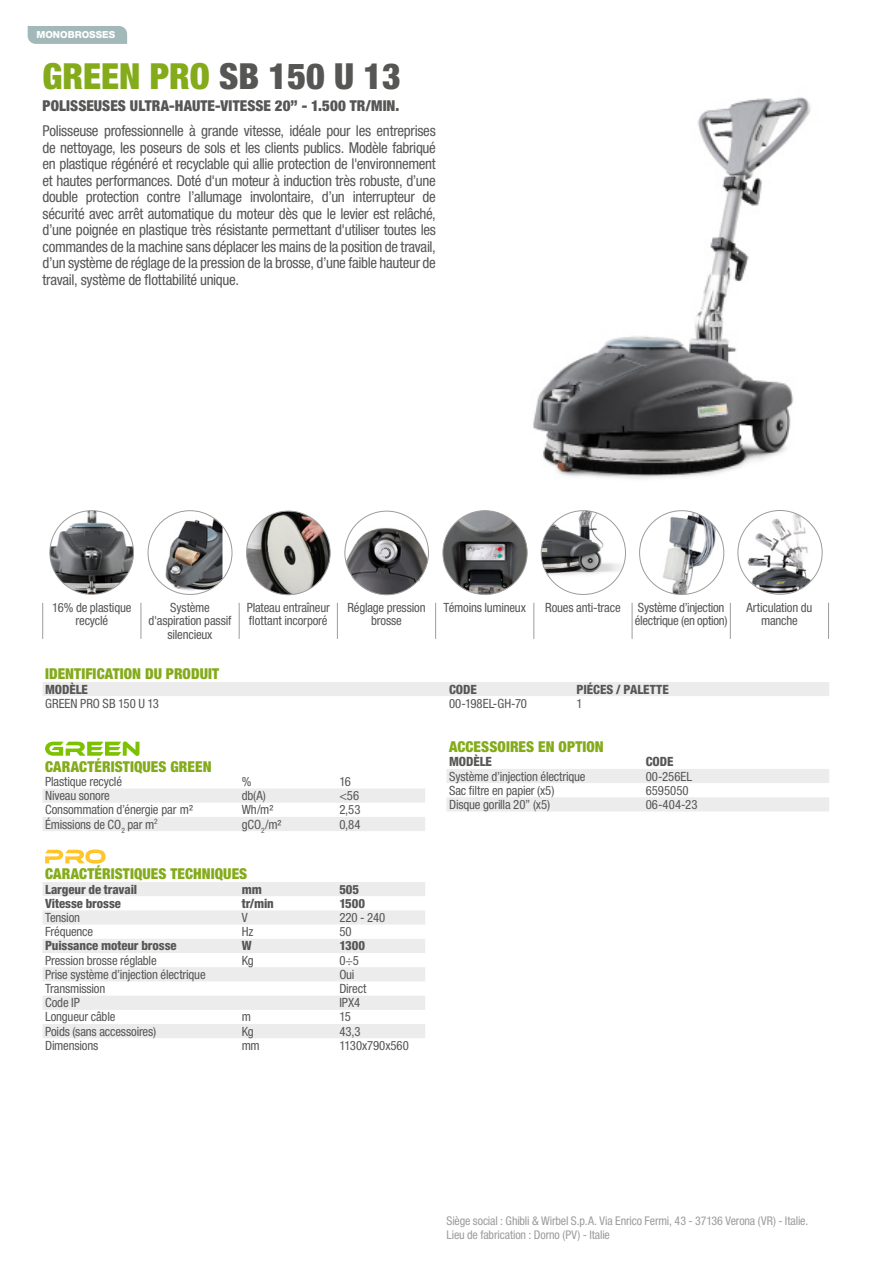
<style>
.page{position:relative;width:893px;height:1263px;background:#fff}
.page>*{position:absolute;margin:0;border:0;box-sizing:border-box;transform-origin:0 0}
._1-TitoloMacchina{font:900 condensed 36px "Helvetica Neue LT Std";color:#84ab1a}
._4-Testo_descrizione{font:condensed 15px/16.5px "Helvetica Neue LT Std";letter-spacing:-.02em;color:#565655;text-align:justify}
._3-titoloTabella{font:900 condensed 15px "Helvetica Neue LT Std";letter-spacing:.005em;color:#84ab1a}
._2-sottotitolo{font:900 condensed 15px "Helvetica Neue LT Std";letter-spacing:.01em;color:#565655}
._5-Testo_tabella_a_s{font:condensed 12.75px "Helvetica Neue LT Std";letter-spacing:-.01em;color:#565655}
._5-Testo_tabella-al{font:condensed 12.75px/13.5px "Helvetica Neue LT Std";letter-spacing:-.015em;color:#565655;text-align:center}
._6-Testo_tabella_s_x{font:800 condensed 12.75px "Helvetica Neue LT Std";letter-spacing:-.005em;color:#565655}
._3b-SottotitoloTabel{font:800 condensed 12.75px "Helvetica Neue LT Std";letter-spacing:-.005em;color:#565655}
.t1{font:condensed 12px/13.5px "Helvetica Neue LT Std";letter-spacing:-.01em;color:#9c9c9c}
.t2{font:800 9.75px "Helvetica Neue LT Std";color:#fff}
.s1{color:#565655}
</style>
<div class="page">
<img style="left:50px;top:511px;width:83px;height:83px;border-radius:42px">
<svg style="left:344px;top:511px;width:85px;height:84px"></svg>
<svg style="left:148px;top:510px;width:84px;height:85px"></svg>
<svg style="left:442px;top:510px;width:85px;height:85px"></svg>
<svg style="left:541px;top:510px;width:85px;height:85px"></svg>
<svg style="left:639px;top:510px;width:85px;height:85px"></svg>
<svg style="left:737px;top:510px;width:85px;height:85px"></svg>
<img style="left:533px;top:97px;width:278px;height:382px">
<svg style="left:246px;top:511px;width:85px;height:84px"></svg>
<div style="left:28px;top:26px;width:99px;height:18px;background:#a3b8b8"></div>
<hr style="left:42px;top:603px;width:1px;height:36px;background:#9c9c9c">
<hr style="left:141px;top:603px;width:1px;height:36px;background:#9c9c9c">
<hr style="left:239px;top:603px;width:1px;height:36px;background:#9c9c9c">
<hr style="left:337px;top:603px;width:1px;height:36px;background:#9c9c9c">
<hr style="left:435px;top:603px;width:1px;height:36px;background:#9c9c9c">
<hr style="left:534px;top:603px;width:1px;height:36px;background:#9c9c9c">
<hr style="left:632px;top:603px;width:1px;height:36px;background:#9c9c9c">
<hr style="left:730px;top:603px;width:1px;height:36px;background:#9c9c9c">
<hr style="left:828px;top:603px;width:1px;height:36px;background:#9c9c9c">
<div style="left:43px;top:682px;width:786px;height:14px;background:#ececec"></div>
<svg style="left:43px;top:789px;width:382px;height:249px"></svg>
<svg style="left:45px;top:741px;width:94px;height:15px"></svg>
<svg style="left:45px;top:849px;width:61px;height:14px"></svg>
<svg style="left:447px;top:769px;width:382px;height:42px"></svg>
<p class="t2" style="left:36px;top:29px;width:80px">MONOBROSSES</p>
<p class="_1-TitoloMacchina" style="left:43px;top:54px;width:360px">GREEN PRO <span class="s1">SB 150 U 13</span></p>
<p class="_4-Testo_descrizione" style="left:43px;top:122px;width:395px">Polisseuse professionnelle à grande vitesse, idéale pour les entreprises de nettoyage, les poseurs de sols et les clients publics. Modèle fabriqué en plastique régénéré et recyclable qui allie protection de l'environnement et hautes performances. Doté d'un moteur à induction très robuste, d’une double protection contre l’allumage involontaire, d’un interrupteur de sécurité avec arrêt automatique du moteur dès que le levier est relâché, d’une poignée en plastique très résistante permettant d'utiliser toutes les commandes de la machine sans déplacer les mains de la position de travail, d’un système de réglage de la pression de la brosse, d’une faible hauteur de travail, système de flottabilité unique.</p>
<p class="_2-sottotitolo" style="left:43px;top:96px;width:358px">POLISSEUSES ULTRA-HAUTE-VITESSE 20” - 1.500 TR/MIN.</p>
<p class="_5-Testo_tabella-al" style="left:52px;top:600px;width:81px">16% de plastique recyclé</p>
<p class="_5-Testo_tabella-al" style="left:149px;top:600px;width:85px">Système d'aspiration passif silencieux</p>
<p class="_5-Testo_tabella-al" style="left:247px;top:600px;width:85px;text-align:left">Plateau entraîneur flottant incorporé</p>
<p class="_5-Testo_tabella-al" style="left:347px;top:600px;width:80px">Réglage pression brosse</p>
<p class="_5-Testo_tabella-al" style="left:444px;top:600px;width:84px">Témoins lumineux</p>
<p class="_5-Testo_tabella-al" style="left:545px;top:600px;width:77px">Roues anti-trace</p>
<p class="_5-Testo_tabella-al" style="left:635px;top:600px;width:94px;text-align:left">Système d’injection électrique (en option)</p>
<p class="_5-Testo_tabella-al" style="left:746px;top:600px;width:68px">Articulation du manche</p>
<p class="_3-titoloTabella" style="left:45px;top:665px;width:176px">IDENTIFICATION DU PRODUIT</p>
<p class="_3b-SottotitoloTabel" style="left:45px;top:681px;width:44px">MODÈLE</p>
<p class="_3b-SottotitoloTabel" style="left:449px;top:681px;width:29px">CODE</p>
<p class="_3b-SottotitoloTabel" style="left:577px;top:681px;width:94px">PIÉCES / PALETTE</p>
<p class="_5-Testo_tabella_a_s" style="left:45px;top:696px;width:115px">GREEN PRO SB 150 U 13</p>
<p class="_5-Testo_tabella_a_s" style="left:449px;top:696px;width:80px">00-198EL-GH-70</p>
<p class="_5-Testo_tabella_a_s" style="left:577px;top:696px;width:8px">1</p>
<p class="_3-titoloTabella" style="left:45px;top:757px;width:168px">CARACTÉRISTIQUES GREEN</p>
<p class="_5-Testo_tabella_a_s" style="left:45px;top:774px;width:78px">Plastique recyclé</p>
<p class="_5-Testo_tabella_a_s" style="left:45px;top:788px;width:66px">Niveau sonore</p>
<p class="_5-Testo_tabella_a_s" style="left:45px;top:802px;width:149px">Consommation d’énergie par m²</p>
<p class="_5-Testo_tabella_a_s" style="left:45px;top:817px;width:114px">Émissions de CO<sub>2</sub> par m<sup>2</sup></p>
<p class="_5-Testo_tabella_a_s" style="left:242px;top:774px;width:11px">%</p>
<p class="_5-Testo_tabella_a_s" style="left:339px;top:774px;width:13px">16</p>
<p class="_5-Testo_tabella_a_s" style="left:242px;top:788px;width:26px">db(A)</p>
<p class="_5-Testo_tabella_a_s" style="left:339px;top:788px;width:21px">&lt;56</p>
<p class="_5-Testo_tabella_a_s" style="left:242px;top:802px;width:33px">Wh/m²</p>
<p class="_5-Testo_tabella_a_s" style="left:339px;top:802px;width:23px">2,53</p>
<p class="_5-Testo_tabella_a_s" style="left:242px;top:817px;width:41px">gCO<sub>2</sub>/m²</p>
<p class="_5-Testo_tabella_a_s" style="left:339px;top:817px;width:23px">0,84</p>
<p class="_3-titoloTabella" style="left:45px;top:865px;width:204px">CARACTÉRISTIQUES TECHNIQUES</p>
<p class="_6-Testo_tabella_s_x" style="left:45px;top:881px;width:94px">Largeur de travail</p>
<p class="_6-Testo_tabella_s_x" style="left:242px;top:881px;width:22px">mm</p>
<p class="_6-Testo_tabella_s_x" style="left:339px;top:881px;width:21px">505</p>
<p class="_6-Testo_tabella_s_x" style="left:45px;top:895px;width:77px">Vitesse brosse</p>
<p class="_6-Testo_tabella_s_x" style="left:242px;top:895px;width:34px">tr/min</p>
<p class="_6-Testo_tabella_s_x" style="left:339px;top:895px;width:27px">1500</p>
<p class="_5-Testo_tabella_a_s" style="left:45px;top:910px;width:37px">Tension</p>
<p class="_5-Testo_tabella_a_s" style="left:242px;top:910px;width:7px">V</p>
<p class="_5-Testo_tabella_a_s" style="left:339px;top:910px;width:48px">220 - 240</p>
<p class="_5-Testo_tabella_a_s" style="left:45px;top:924px;width:50px">Fréquence</p>
<p class="_5-Testo_tabella_a_s" style="left:242px;top:924px;width:13px">Hz</p>
<p class="_5-Testo_tabella_a_s" style="left:339px;top:924px;width:14px">50</p>
<p class="_6-Testo_tabella_s_x" style="left:45px;top:938px;width:133px">Puissance moteur brosse</p>
<p class="_6-Testo_tabella_s_x" style="left:242px;top:938px;width:11px">W</p>
<p class="_6-Testo_tabella_s_x" style="left:339px;top:938px;width:27px">1300</p>
<p class="_5-Testo_tabella_a_s" style="left:45px;top:953px;width:113px">Pression brosse réglable</p>
<p class="_5-Testo_tabella_a_s" style="left:242px;top:953px;width:14px">Kg</p>
<p class="_5-Testo_tabella_a_s" style="left:339px;top:953px;width:21px">0÷5</p>
<p class="_5-Testo_tabella_a_s" style="left:45px;top:967px;width:162px">Prise système d’injection électrique</p>
<p class="_5-Testo_tabella_a_s" style="left:339px;top:967px;width:17px">Oui</p>
<p class="_5-Testo_tabella_a_s" style="left:45px;top:981px;width:62px">Transmission</p>
<p class="_5-Testo_tabella_a_s" style="left:339px;top:981px;width:29px">Direct</p>
<p class="_5-Testo_tabella_a_s" style="left:45px;top:995px;width:36px">Code IP</p>
<p class="_5-Testo_tabella_a_s" style="left:339px;top:995px;width:22px">IPX4</p>
<p class="_5-Testo_tabella_a_s" style="left:45px;top:1009px;width:72px">Longueur câble</p>
<p class="_5-Testo_tabella_a_s" style="left:242px;top:1009px;width:11px">m</p>
<p class="_5-Testo_tabella_a_s" style="left:339px;top:1009px;width:13px">15</p>
<p class="_5-Testo_tabella_a_s" style="left:45px;top:1024px;width:113px">Poids (sans accessoires)</p>
<p class="_5-Testo_tabella_a_s" style="left:242px;top:1024px;width:14px">Kg</p>
<p class="_5-Testo_tabella_a_s" style="left:339px;top:1024px;width:23px">43,3</p>
<p class="_5-Testo_tabella_a_s" style="left:45px;top:1038px;width:55px">Dimensions</p>
<p class="_5-Testo_tabella_a_s" style="left:242px;top:1038px;width:20px">mm</p>
<p class="_5-Testo_tabella_a_s" style="left:339px;top:1038px;width:71px">1130x790x560</p>
<p class="_3-titoloTabella" style="left:449px;top:737px;width:156px">ACCESSOIRES EN OPTION</p>
<p class="_3b-SottotitoloTabel" style="left:449px;top:754px;width:44px">MODÈLE</p>
<p class="_3b-SottotitoloTabel" style="left:646px;top:754px;width:29px">CODE</p>
<p class="_5-Testo_tabella_a_s" style="left:449px;top:769px;width:138px">Système d’injection électrique</p>
<p class="_5-Testo_tabella_a_s" style="left:646px;top:769px;width:48px">00-256EL</p>
<p class="_5-Testo_tabella_a_s" style="left:449px;top:783px;width:107px">Sac filtre en papier (x5)</p>
<p class="_5-Testo_tabella_a_s" style="left:646px;top:783px;width:44px">6595050</p>
<p class="_5-Testo_tabella_a_s" style="left:449px;top:797px;width:103px">Disque gorilla 20” (x5)</p>
<p class="_5-Testo_tabella_a_s" style="left:646px;top:797px;width:53px">06-404-23</p>
<p class="t1" style="left:446px;top:1214px;width:363px">Siège social : Ghibli &amp; Wirbel S.p.A. Via Enrico Fermi, 43 - 37136 Verona (VR) - Italie.<br>Lieu de fabrication : Dorno (PV) - Italie</p>
</div>
